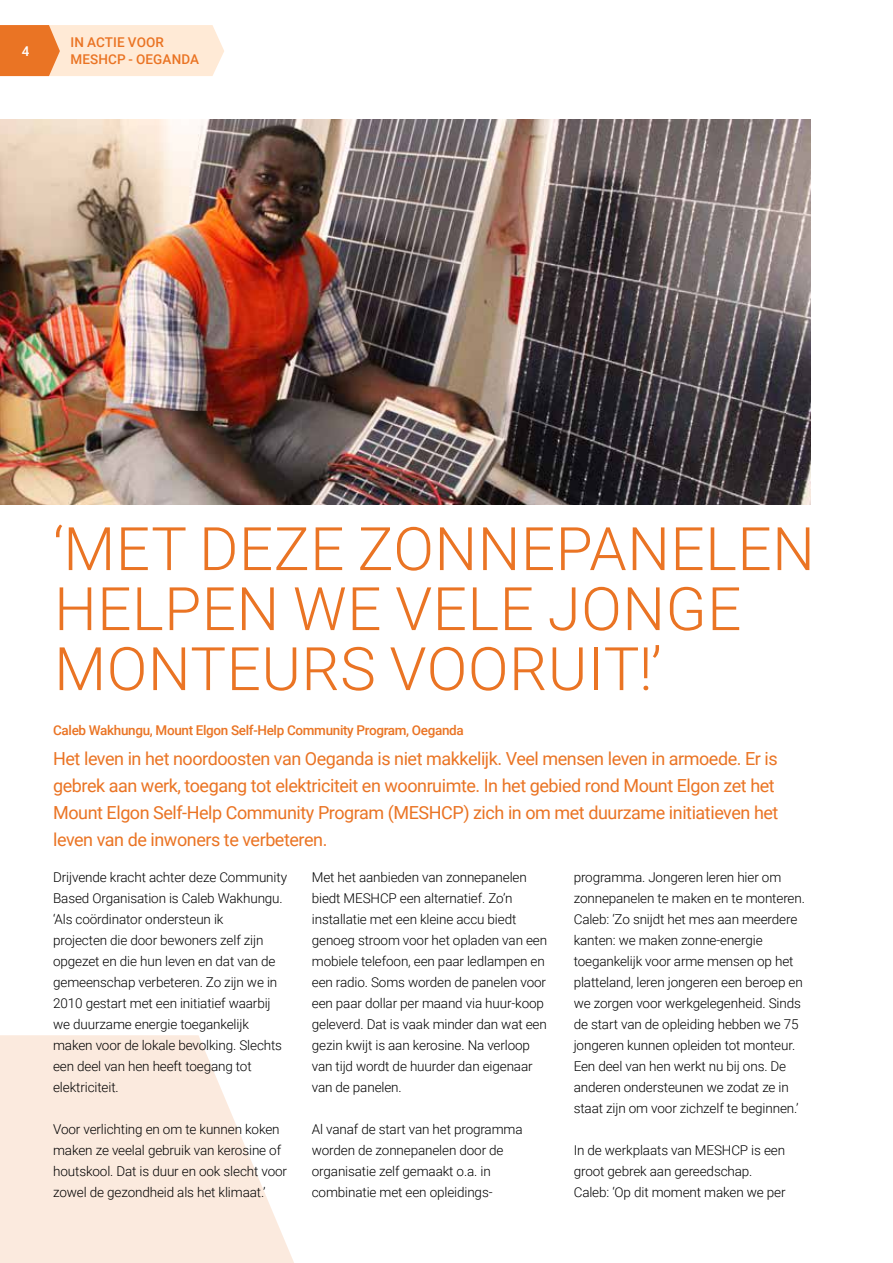
<style>
.page{position:relative;width:893px;height:1263px;background:#fff}
.page>*{position:absolute;margin:0;border:0;box-sizing:border-box;transform-origin:0 0}
.t1{font:300 60px/60px "Roboto";letter-spacing:.01em;color:#ea7424}
.t2{font:18px/27px "Roboto";letter-spacing:-.025em;color:#ea7424}
.t3{font:300 13.5px/21px "Roboto";letter-spacing:-.01em;color:#000}
.t4{font:500 13.5px "Roboto";letter-spacing:-.025em;color:#ea7424}
.t5{font:500 13.5px/16.5px "Roboto";letter-spacing:.01em;color:#ea7424}
.t6{font:500 13.5px "Roboto";color:#fff}
</style>
<div class="page">
<svg style="left:0;top:1035px;width:294px;height:228px;fill:#fbeade"></svg>
<img style="left:0;top:119px;width:810px;height:385px">
<svg style="left:0;top:25px;width:224px;height:51px;background:#f9cdab"></svg>
<p class="t6" style="left:22px;top:42px;width:9px">4</p>
<p class="t5" style="left:70px;top:34px;width:130px">IN ACTIE VOOR<br>MESHCP - OEGANDA</p>
<h1 class="t1" style="left:53px;top:516px;width:763px">‘MET DEZE ZONNEPANELEN<br>HELPEN WE VELE JONGE<br>MONTEURS VOORUIT!’</h1>
<p class="t4" style="left:53px;top:721px;width:412px">Caleb Wakhungu, Mount Elgon Self-Help Community Program, Oeganda</p>
<p class="t2" style="left:53px;top:744px;width:727px">Het leven in het noordoosten van Oeganda is niet makkelijk. Veel mensen leven in armoede. Er is gebrek aan werk, toegang tot elektriciteit en woonruimte. In het gebied rond Mount Elgon zet het Mount Elgon Self-Help Community Program (MESHCP) zich in om met duurzame initiatieven het leven van de inwoners te verbeteren.</p>
<p class="t3" style="left:53px;top:866px;width:235px">Drijvende kracht achter deze Community Based Organisation is Caleb Wakhungu. ‘Als coördinator ondersteun ik<br>projecten die door bewoners zelf zijn opgezet en die hun leven en dat van de gemeenschap verbeteren. Zo zijn we in 2010 gestart met een initiatief waarbij we duurzame energie toegankelijk maken voor de lokale bevolking. Slechts een deel van hen heeft toegang tot elektriciteit.</p>
<p class="t3" style="left:53px;top:1118px;width:235px">Voor verlichting en om te kunnen koken maken ze veelal gebruik van kerosine of houtskool. Dat is duur en ook slecht voor zowel de gezondheid als het klimaat.’</p>
<p class="t3" style="left:312px;top:866px;width:237px">Met het aanbieden van zonnepanelen biedt MESHCP een alternatief. Zo’n installatie met een kleine accu biedt genoeg stroom voor het opladen van een mobiele telefoon, een paar ledlampen en een radio. Soms worden de panelen voor een paar dollar per maand via huur-koop geleverd. Dat is vaak minder dan wat een gezin kwijt is aan kerosine. Na verloop van tijd wordt de huurder dan eigenaar van de panelen.</p>
<p class="t3" style="left:312px;top:1118px;width:212px">Al vanaf de start van het programma worden de zonnepanelen door de organisatie zelf gemaakt o.a. in combinatie met een opleidings-</p>
<p class="t3" style="left:574px;top:866px;width:233px">programma. Jongeren leren hier om zonnepanelen te maken en te monteren.<br>Caleb: ‘Zo snijdt het mes aan meerdere kanten: we maken zonne-energie toegankelijk voor arme mensen op het platteland, leren jongeren een beroep en we zorgen voor werkgelegenheid. Sinds de start van de opleiding hebben we 75 jongeren kunnen opleiden tot monteur.<br>Een deel van hen werkt nu bij ons. De anderen ondersteunen we zodat ze in staat zijn om voor zichzelf te beginnen.’</p>
<p class="t3" style="left:574px;top:1139px;width:213px">In de werkplaats van MESHCP is een groot gebrek aan gereedschap.<br>Caleb: ‘Op dit moment maken we per</p>
</div>
